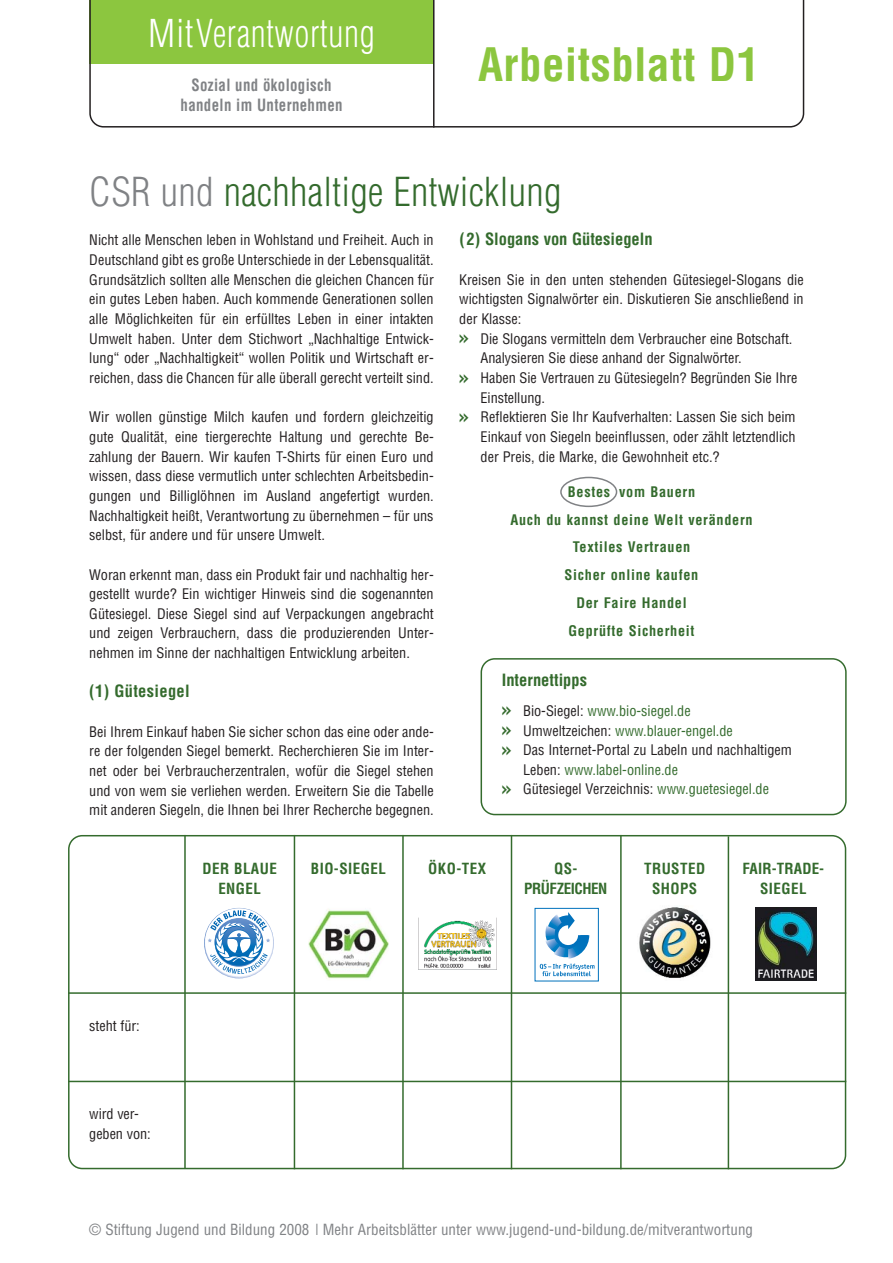
<style>
.page{position:relative;width:893px;height:1263px;background:#fff}
.page>*{position:absolute;margin:0;border:0;box-sizing:border-box;transform-origin:0 0}
.t1{font:700 condensed 45px "Helvetica LT";letter-spacing:.01em;color:#8cc63f}
.t2{font:300 condensed 39px "Helvetica LT";letter-spacing:.01em;color:#346b2d}
.t3{font:300 condensed 37.5px "Helvetica LT";letter-spacing:.02em;color:#fff}
.t4{font:700 condensed 16.5px/19.8px "Helvetica LT";letter-spacing:.025em;color:#808285;text-align:center;scale:.9 1}
.t5{font:700 condensed 16.5px "Helvetica LT";color:#346b2d}
.t6{font:700 condensed 16.5px "Helvetica LT";letter-spacing:.02em;color:#346b2d}
.t7{font:condensed 15px "Helvetica";color:#808285}
.t8{font:700 condensed 15px/19.6px "Helvetica LT";letter-spacing:.03em;color:#346b2d;text-align:center}
.t9{font:700 condensed 15px/19.6px "Helvetica LT";letter-spacing:.01em;color:#346b2d;text-align:center}
.t10{font:700 condensed 15px/19.6px "Helvetica LT";letter-spacing:-.03em;color:#346b2d;text-align:center}
.t11{font:condensed 14.25px/19.6px "Helvetica";color:#231f20;text-align:justify}
.t12{font:700 condensed 14.25px/27.8px "Helvetica";letter-spacing:.05em;color:#346b2d;text-align:center}
.t13{font:condensed 14.25px "Helvetica";color:#346b2d}
.s1{color:#808285}
.s2{font-family:"DIN Engschrift";font-stretch:normal;font-size:22.5px;color:#346b2d}
.s3{font-family:"DIN Engschrift";font-stretch:normal;font-size:22.5px}
.s4{color:#231f20}
.s5{color:#346b2d}
</style>
<div class="page">
<svg style="left:89px;top:0;width:715px;height:128px"></svg>
<hr style="left:433px;top:0;width:1px;height:128px;background:#231f20">
<svg style="left:480px;top:658px;width:367px;height:157px"></svg>
<svg style="left:68px;top:835px;width:778px;height:334px"></svg>
<hr style="left:184px;top:835px;width:2px;height:334px;background:#346b2d">
<hr style="left:294px;top:835px;width:1px;height:334px;background:#346b2d">
<hr style="left:402px;top:835px;width:2px;height:334px;background:#346b2d">
<hr style="left:511px;top:835px;width:1px;height:334px;background:#346b2d">
<hr style="left:620px;top:835px;width:2px;height:334px;background:#346b2d">
<hr style="left:728px;top:836px;width:1px;height:333px;background:#346b2d">
<hr style="left:68px;top:992px;width:778px;height:2px;background:#346b2d">
<hr style="left:68px;top:1081px;width:778px;height:1px;background:#346b2d">
<div style="left:201px;top:908px;width:76px;height:70px;background:#fff"></div>
<svg style="left:204px;top:908px;width:70px;height:70px"></svg>
<div style="left:205px;top:908px;width:68px;height:68px;background:#fff;border-radius:50%"></div>
<svg style="left:208px;top:910px;width:62px;height:64px"></svg>
<img style="left:308px;top:950px;width:63px;height:31px">
<div style="left:412px;top:908px;width:90px;height:71px;background:#fff"></div>
<img style="left:418px;top:917px;width:79px;height:53px">
<div style="left:527px;top:908px;width:79px;height:74px;background:#fff"></div>
<div style="left:534px;top:908px;width:65px;height:74px;border:1px solid #0071bc"></div>
<svg style="left:540px;top:912px;width:54px;height:64px"></svg>
<img style="left:637px;top:906px;width:77px;height:75px">
<div style="left:748px;top:908px;width:76px;height:73px;background:#fff"></div>
<img style="left:755px;top:908px;width:61px;height:73px">
<svg style="left:560px;top:477px;width:57px;height:30px"></svg>
<h3 class="t3" style="left:148px;top:18px;width:228px">MitVerantwortung</h3>
<p class="t4" style="left:181px;top:77px;width:181px">Sozial und ökologisch handeln im Unternehmen</p>
<h1 class="t1" style="left:478px;top:47px;width:283px">Arbeitsblatt D1</h1>
<h2 class="t2" style="left:89px;top:176px;width:474px"><span class="s1">CSR und</span> nachhaltige Entwicklung</h2>
<p class="t11" style="left:89px;top:232px;width:346px">Nicht alle Menschen leben in Wohlstand und Freiheit. Auch in Deutschland gibt es große Unterschiede in der Lebensqualität.<br>Grundsätzlich sollten alle Menschen die gleichen Chancen für ein gutes Leben haben. Auch kommende Generationen sollen alle Möglichkeiten für ein erfülltes Leben in einer intakten Umwelt haben. Unter dem Stichwort „Nachhaltige Ent wick - lung“ oder „Nachhaltigkeit“ wollen Politik und Wirtschaft er - reichen, dass die Chancen für alle überall gerecht verteilt sind.</p>
<p class="t11" style="left:89px;top:408px;width:346px">Wir wollen günstige Milch kaufen und fordern gleichzeitig gute Qualität, eine tiergerechte Haltung und gerechte Be - zahlung der Bauern. Wir kaufen T-Shirts für einen Euro und wissen, dass diese vermutlich unter schlechten Arbeits bedin - gun gen und Billiglöhnen im Ausland angefertigt wurden.<br>Nach haltigkeit heißt, Verantwortung zu übernehmen – für uns selbst, für andere und für unsere Umwelt.</p>
<p class="t11" style="left:89px;top:566px;width:346px">Woran erkennt man, dass ein Produkt fair und nachhaltig her&shy;gestellt wurde? Ein wichtiger Hinweis sind die sogenannten Gütesiegel. Diese Siegel sind auf Verpackungen angebracht und zeigen Verbrauchern, dass die produzierenden Unter - nehmen im Sinne der nachhaltigen Entwicklung arbeiten.</p>
<p class="t6" style="left:89px;top:685px;width:102px">(1) Gütesiegel</p>
<p class="t11" style="left:89px;top:723px;width:346px">Bei Ihrem Einkauf haben Sie sicher schon das eine oder ande&shy;re der folgenden Siegel bemerkt. Recherchieren Sie im Inter - net oder bei Verbraucherzentralen, wofür die Siegel stehen und von wem sie verliehen werden. Erweitern Sie die Tabelle mit anderen Siegeln, die Ihnen bei Ihrer Recherche begegnen.</p>
<p class="t5" style="left:459px;top:233px;width:195px">(2) Slogans von Gütesiegeln</p>
<p class="t11" style="left:459px;top:271px;width:346px">Kreisen Sie in den unten stehenden Gütesiegel-Slogans die</p>
<p class="t11" style="left:459px;top:291px;width:346px">wichtigsten Signalwörter ein. Diskutieren Sie anschließend in</p>
<p class="t11" style="left:459px;top:310px;width:64px">der Klasse:</p>
<p class="t11" style="left:459px;top:330px;width:335px"><span class="s2">»</span> Die Slogans vermitteln dem Verbraucher eine Botschaft.</p>
<p class="t11" style="left:480px;top:350px;width:262px">Analysieren Sie diese anhand der Signalwörter.</p>
<p class="t11" style="left:459px;top:369px;width:340px"><span class="s2">»</span> Haben Sie Vertrauen zu Gütesiegeln? Begründen Sie Ihre</p>
<p class="t11" style="left:480px;top:389px;width:66px">Einstellung.</p>
<p class="t11" style="left:459px;top:408px;width:338px"><span class="s2">»</span> Reflektieren Sie Ihr Kaufverhalten: Lassen Sie sich beim</p>
<p class="t11" style="left:480px;top:428px;width:317px">Einkauf von Siegeln beeinflussen, oder zählt letztendlich</p>
<p class="t11" style="left:480px;top:448px;width:241px">der Preis, die Marke, die Gewohnheit etc.?</p>
<p class="t12" style="left:510px;top:479px;width:244px">Bestes vom Bauern<br>Auch du kannst deine Welt verändern<br>Textiles Vertrauen<br>Sicher online kaufen<br>Der Faire Handel<br>Geprüfte Sicherheit</p>
<p class="t5" style="left:502px;top:674px;width:87px">Internettipps</p>
<p class="t13" style="left:502px;top:705px;width:190px"><span class="s3">»</span> <span class="s4">Bio-Siegel:</span> www.bio-siegel.de</p>
<p class="t13" style="left:502px;top:725px;width:233px"><span class="s3">»</span> <span class="s4">Umweltzeichen:</span> www.blauer-engel.de</p>
<p class="t11" style="left:502px;top:741px;width:292px"><span class="s2">»</span> Das Internet-Portal zu Labeln und nachhaltigem</p>
<p class="t13" style="left:523px;top:764px;width:156px"><span class="s4">Leben:</span> www.label-online.de</p>
<p class="t11" style="left:502px;top:781px;width:269px"><span class="s2">»</span> Gütesiegel Verzeichnis: <span class="s5">www.guetesiegel.de</span></p>
<p class="t11" style="left:89px;top:1018px;width:52px">steht für:</p>
<p class="t11" style="left:89px;top:1105px;width:63px">wird ver&shy;geben von:</p>
<p class="t8" style="left:202px;top:860px;width:76px">DER BLAUE<br>ENGEL</p>
<p class="t8" style="left:311px;top:860px;width:76px">BIO-SIEGEL</p>
<p class="t8" style="left:428px;top:860px;width:59px">ÖKO-TEX</p>
<p class="t10" style="left:524px;top:860px;width:85px">QS-<br>PRÜFZEICHEN</p>
<p class="t8" style="left:644px;top:860px;width:63px">TRUSTED<br>SHOPS</p>
<p class="t9" style="left:742px;top:860px;width:83px">FAIR-TRADE-<br>SIEGEL</p>
<p class="t7" style="left:89px;top:1224px;width:665px">© Stiftung Jugend und Bildung 2008 | Mehr Arbeitsblätter unter www.jugend-und-bildung.de/mitverantwortung</p>
</div>
